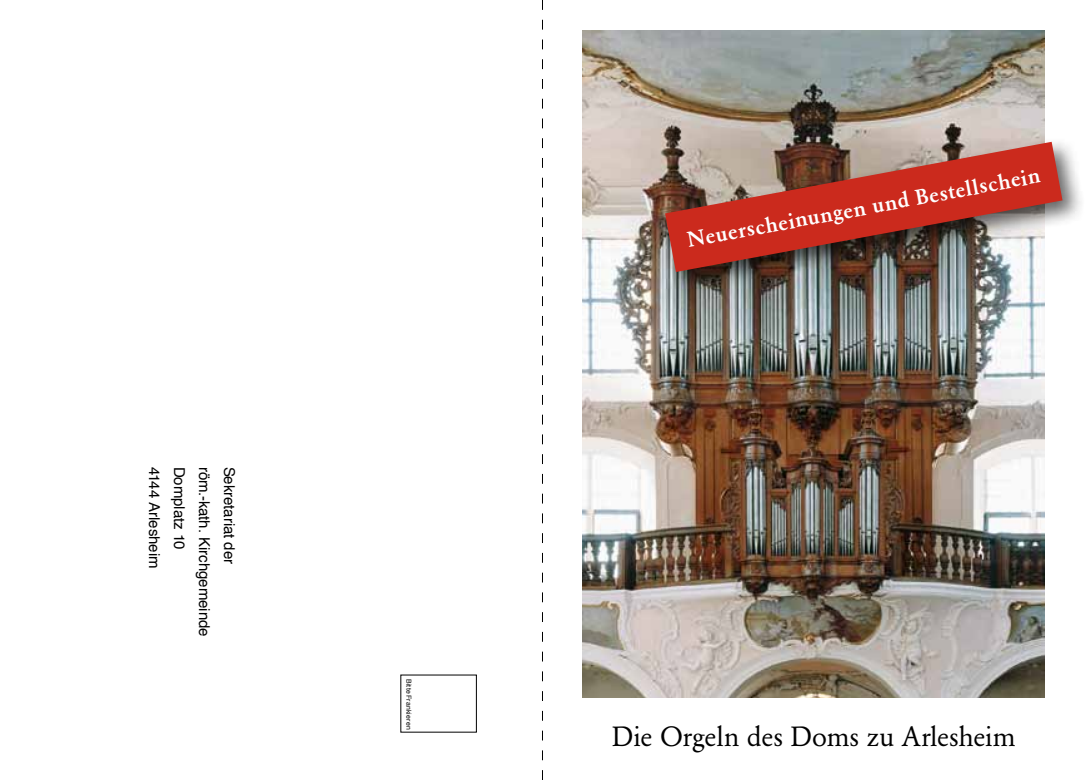
<style>
.page{position:relative;width:1085px;height:780px;background:#fff}
.page>*{position:absolute;margin:0;border:0;box-sizing:border-box;transform-origin:0 0}
.t1{font:27.5px "Garamond BQ";letter-spacing:-.005em;color:#000}
.t2{font:500 21.25px "Garamond BQ";color:#fff}
.t3{font:15px "Helvetica";letter-spacing:-.005em;color:#000}
.t4{font:6.88px "Helvetica";letter-spacing:.02em;color:#000}
</style>
<div class="page">
<img style="left:583px;top:30px;width:461px;height:668px">
<div style="left:659px;top:136px;width:425px;height:159px;background:#000;opacity:.6"></div>
<img style="left:665px;top:142px;width:397px;height:130px">
<svg style="left:542px;top:0;width:1px;height:780px"></svg>
<p class="t3" style="left:166px;top:466px;width:103px;rotate:90deg">4144 Arlesheim</p>
<p class="t3" style="left:191px;top:466px;width:85px;rotate:90deg">Domplatz 10</p>
<p class="t3" style="left:216px;top:466px;width:171px;rotate:90deg">röm.-kath. Kirchgemeinde</p>
<p class="t3" style="left:241px;top:466px;width:99px;rotate:90deg">Sekretariat der</p>
<p class="t4" style="left:414px;top:679px;width:52px;rotate:90deg">Bitte Frankieren</p>
<h2 class="t2" style="left:685px;top:229px;width:360px;rotate:-11deg">Neuerscheinungen und Bestellschein</h2>
<h1 class="t1" style="left:612px;top:720px;width:405px">Die Orgeln des Doms zu Arlesheim</h1>
</div>
